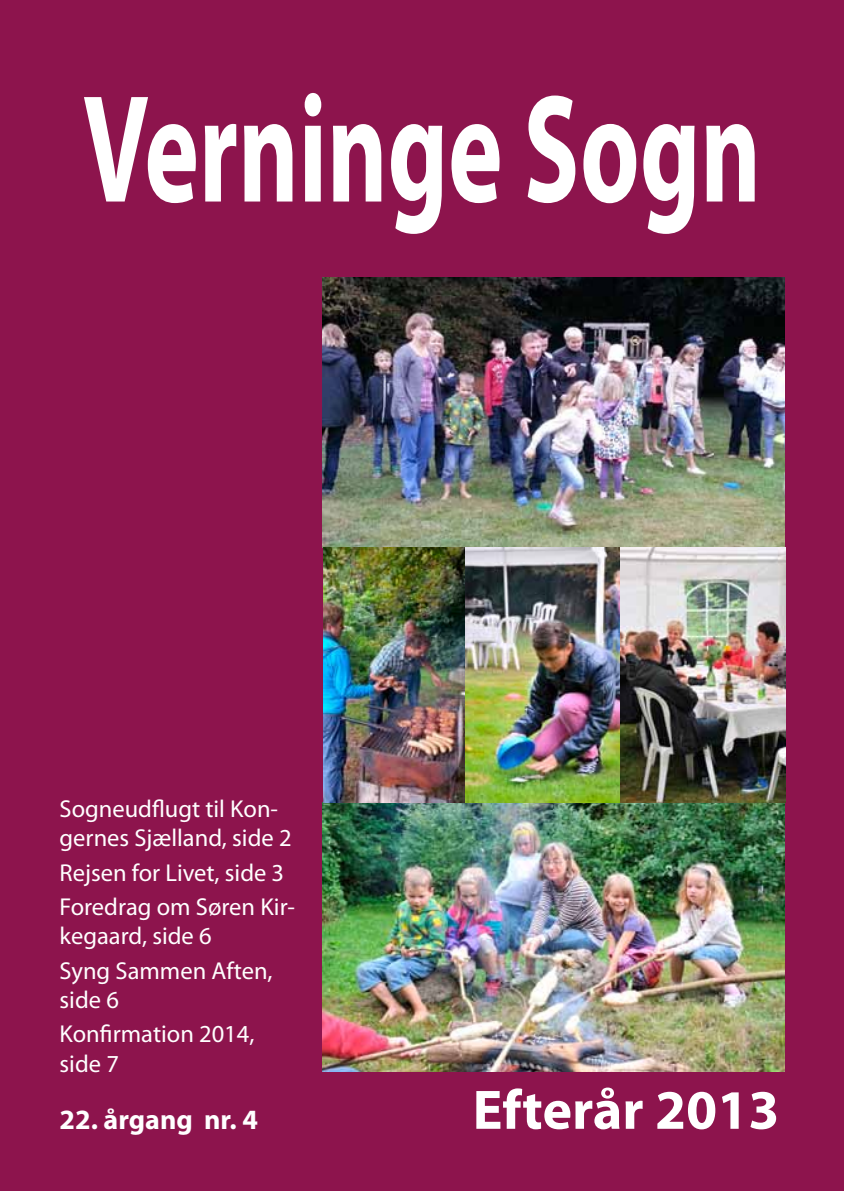
<style>
.page{position:relative;width:844px;height:1191px;background:#fff}
.page>*{position:absolute;margin:0;border:0;box-sizing:border-box;transform-origin:0 0}
.t1{font:700 154.88px "Myriad Pro";color:#fff;scale:.67 1}
.t2{font:700 56px "Myriad Pro";color:#fff}
.t3{font:700 28px "Myriad Pro";color:#fff}
.t4{font:24.5px/34.3px "Myriad Pro";color:#fff}
</style>
<div class="page">
<div style="left:0;top:0;width:843px;height:1191px;background:#8d144d"></div>
<img style="left:322px;top:278px;width:462px;height:269px">
<img style="left:322px;top:802px;width:462px;height:269px">
<img style="left:491px;top:547px;width:294px;height:255px">
<img style="left:324px;top:547px;width:167px;height:255px">
<h1 class="t1" style="left:83px;top:48px;width:1013px">Verninge Sogn</h1>
<p class="t4" style="left:60px;top:793px;width:233px;line-height:29.4px">Sogneudflugt til Kon&shy;gernes Sjælland, side 2</p>
<p class="t4" style="left:60px;top:854px;width:237px">Rejsen for Livet, side 3<br>Foredrag om Søren Kir-</p>
<p class="t4" style="left:60px;top:918px;width:214px">kegaard, side 6<br>Syng Sammen Aften,</p>
<p class="t4" style="left:60px;top:982px;width:196px">side 6<br>Konfirmation 2014,</p>
<p class="t4" style="left:60px;top:1046px;width:61px">side 7</p>
<p class="t3" style="left:60px;top:1101px;width:200px">22. årgang nr. 4</p>
<h2 class="t2" style="left:472px;top:1073px;width:308px">Efterår 2013</h2>
</div>
